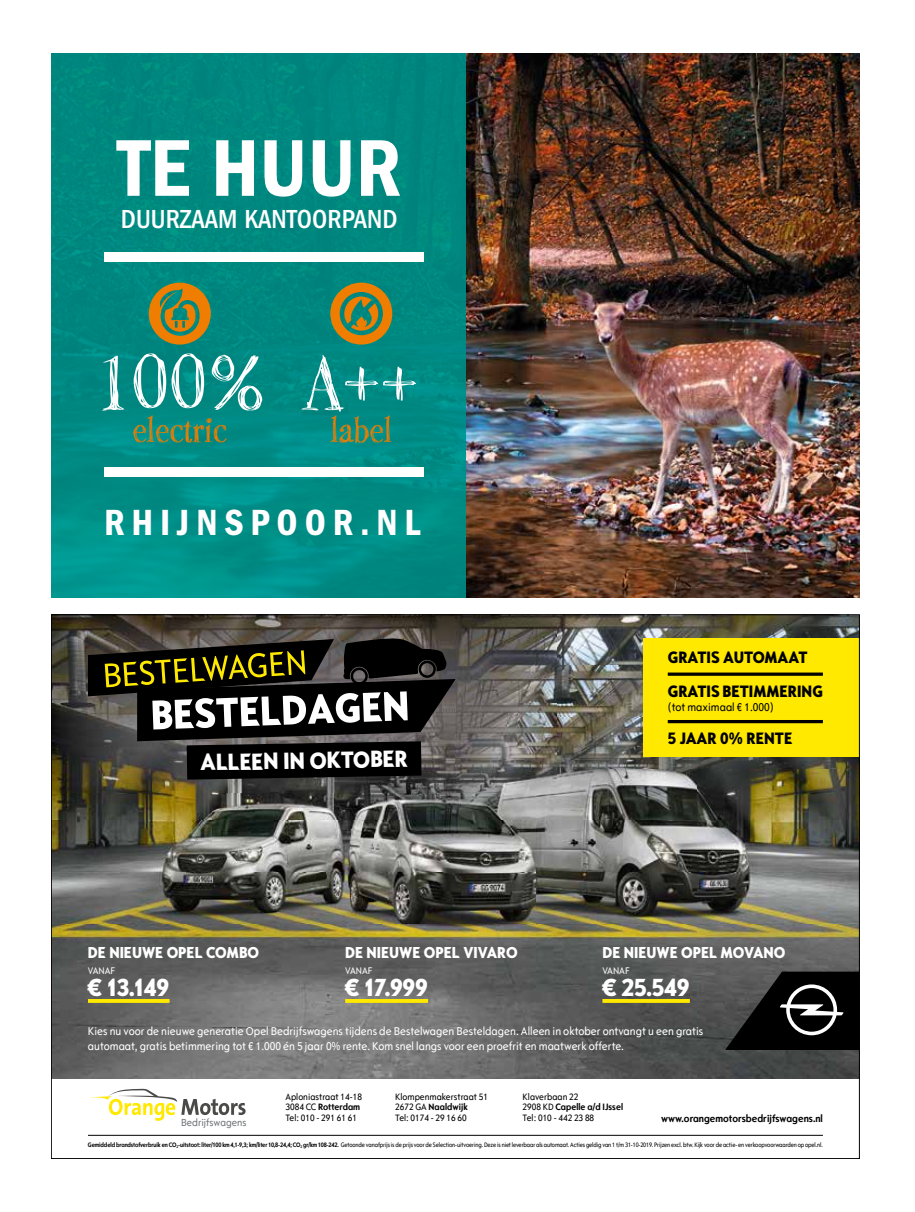
<style>
.page{position:relative;width:915px;height:1212px;background:#fff}
.page>*{position:absolute;margin:0;border:0;box-sizing:border-box;transform-origin:0 0}
.t1{font:85.2px "P22 Stanyan";color:#fff}
.t2{font:83.25px "ITC Franklin Gothic Std Dm Cd";color:#fff}
.t3{font:37.65px "ITC Franklin Gothic Std Dm Cd";letter-spacing:.18em;color:#fff}
.t4{font:36.75px "P22 Stanyan";color:#ef7d00}
.t5{font:500 condensed 27px "ITC Franklin Gothic Std";color:#fff}
.t6{font:800 25.8px "Opel Sans Condensed";letter-spacing:-.01em;color:#fff}
.t7{font:800 24.6px "Opel Sans Condensed";color:#fff}
.t8{font:800 17.25px "Opel Sans Condensed";color:#000}
.t9{font:800 16.65px "Opel Sans Condensed";color:#fff}
.t10{font:11.85px/15.1px "Opel Sans Condensed";color:#fff}
.t11{font:11.85px "Opel Sans Condensed";color:#000}
.t12{font:700 10.8px "Opel Sans Condensed";color:#000}
.t13{font:10.8px "Opel Sans Condensed";color:#73787b}
.t14{font:10.05px "Opel Sans Condensed";color:#fff}
.t15{font:9.75px/10.8px "Opel Sans Condensed";color:#000}
.t16{font:6.75px "Opel Sans Condensed";letter-spacing:-.02em;color:#000;scale:.94 1}
.s1{font-weight:700}
</style>
<div class="page">
<img style="left:556px;top:616px;width:301px;height:153px">
<img style="left:53px;top:793px;width:483px;height:28px">
<img style="left:536px;top:769px;width:321px;height:52px">
<img style="left:53px;top:821px;width:804px;height:258px">
<img style="left:53px;top:616px;width:503px;height:177px">
<svg style="left:725px;top:971px;width:132px;height:79px;background:#282828"></svg>
<hr style="left:88px;top:1135px;width:734px;height:1px;background:#000">
<svg style="left:602px;top:999px;width:87px;height:4px"></svg>
<svg style="left:345px;top:999px;width:83px;height:4px"></svg>
<svg style="left:88px;top:999px;width:81px;height:4px"></svg>
<div style="left:642px;top:638px;width:217px;height:119px;background:#ffe900"></div>
<svg style="left:88px;top:637px;width:367px;height:143px;background:#39362e"></svg>
<svg style="left:667px;top:672px;width:155px;height:4px"></svg>
<hr style="left:667px;top:720px;width:155px;height:3px;background:#000">
<svg style="left:90px;top:1088px;width:155px;height:33px"></svg>
<img style="left:466px;top:53px;width:393px;height:544px">
<div style="left:51px;top:53px;width:415px;height:544px;background:linear-gradient(to bottom,#01857d,#02908a)"></div>
<div style="left:104px;top:252px;width:320px;height:9px;background:#fff"></div>
<div style="left:104px;top:468px;width:320px;height:9px;background:#fff"></div>
<svg style="left:149px;top:283px;width:62px;height:62px;background:#868238"></svg>
<svg style="left:330px;top:283px;width:62px;height:62px;background:#82813a"></svg>
<h2 class="t2" style="left:117px;top:121px;width:285px">TE HUUR</h2>
<h3 class="t5" style="left:121px;top:204px;width:278px">DUURZAAM KANTOORPAND</h3>
<h1 class="t1" style="left:94px;top:331px;width:172px">100%</h1>
<h3 class="t4" style="left:132px;top:408px;width:96px">electric</h3>
<h1 class="t1" style="left:304px;top:331px;width:115px">A++</h1>
<h3 class="t4" style="left:330px;top:408px;width:63px">label</h3>
<h3 class="t3" style="left:104px;top:501px;width:318px">RHIJNSPOOR.NL</h3>
<h3 class="t7" style="left:200px;top:747px;width:209px;rotate:-1deg">ALLEEN IN OKTOBER</h3>
<h3 class="t9" style="left:88px;top:942px;width:173px">DE NIEUWE OPEL COMBO</h3>
<h3 class="t6" style="left:88px;top:972px;width:83px">€ 13.149</h3>
<h3 class="t14" style="left:88px;top:965px;width:29px">VANAF</h3>
<h3 class="t9" style="left:345px;top:942px;width:174px">DE NIEUWE OPEL VIVARO</h3>
<h3 class="t6" style="left:345px;top:972px;width:84px">€ 17.999</h3>
<h3 class="t14" style="left:345px;top:965px;width:29px">VANAF</h3>
<h3 class="t8" style="left:667px;top:647px;width:141px">GRATIS AUTOMAAT</h3>
<h3 class="t8" style="left:667px;top:680px;width:157px">GRATIS BETIMMERING</h3>
<h3 class="t11" style="left:667px;top:700px;width:107px">(tot maximaal € 1.000)</h3>
<h3 class="t8" style="left:667px;top:728px;width:126px">5 JAAR 0% RENTE</h3>
<h3 class="t9" style="left:602px;top:942px;width:184px">DE NIEUWE OPEL MOVANO</h3>
<h3 class="t6" style="left:602px;top:972px;width:89px">€ 25.549</h3>
<h3 class="t14" style="left:602px;top:965px;width:29px">VANAF</h3>
<p class="t10" style="left:88px;top:1023px;width:616px">Kies nu voor de nieuwe generatie Opel Bedrijfswagens tijdens de Bestelwagen Besteldagen. Alleen in oktober ontvangt u een gratis automaat, gratis betimmering tot € 1.000 én 5 jaar 0% rente. Kom snel langs voor een proefrit en maatwerk offerte.</p>
<h3 class="t13" style="left:181px;top:1116px;width:67px">Bedrijfswagens</h3>
<h3 class="t15" style="left:285px;top:1091px;width:78px">Aploniastraat 14-18<br>3084 CC <span class="s1">Rotterdam<br></span>Tel: 010 - 291 61 61</h3>
<h3 class="t15" style="left:395px;top:1091px;width:94px">Klompenmakerstraat 51<br>2672 GA <span class="s1">Naaldwijk<br></span>Tel: 0174 - 29 16 60</h3>
<h3 class="t15" style="left:522px;top:1091px;width:102px">Klaverbaan 22<br>2908 KD <span class="s1">Capelle a/d IJssel<br></span>Tel: 010 - 442 23 88</h3>
<h3 class="t12" style="left:660px;top:1112px;width:163px">www.orangemotorsbedrijfswagens.nl</h3>
<p class="t16" style="left:88px;top:1141px;width:783px"><span class="s1">Gemiddeld brandstofverbruik en CO</span><sub>2</sub><span class="s1">-uitstoot: liter/100 km 4,1-9,3; km/liter 10,8-24,4; CO</span><sub>2</sub> <span class="s1">gr/km 108-242.</span> Getoonde vanafprijs is de prijs voor de Selection-uitvoering. Deze is niet leverbaar als automaat. Acties geldig van 1 t/m 31-10-2019. Prijzen excl. btw. Kijk voor de actie- en verkoopvoorwaarden op opel.nl.</p>
</div>
